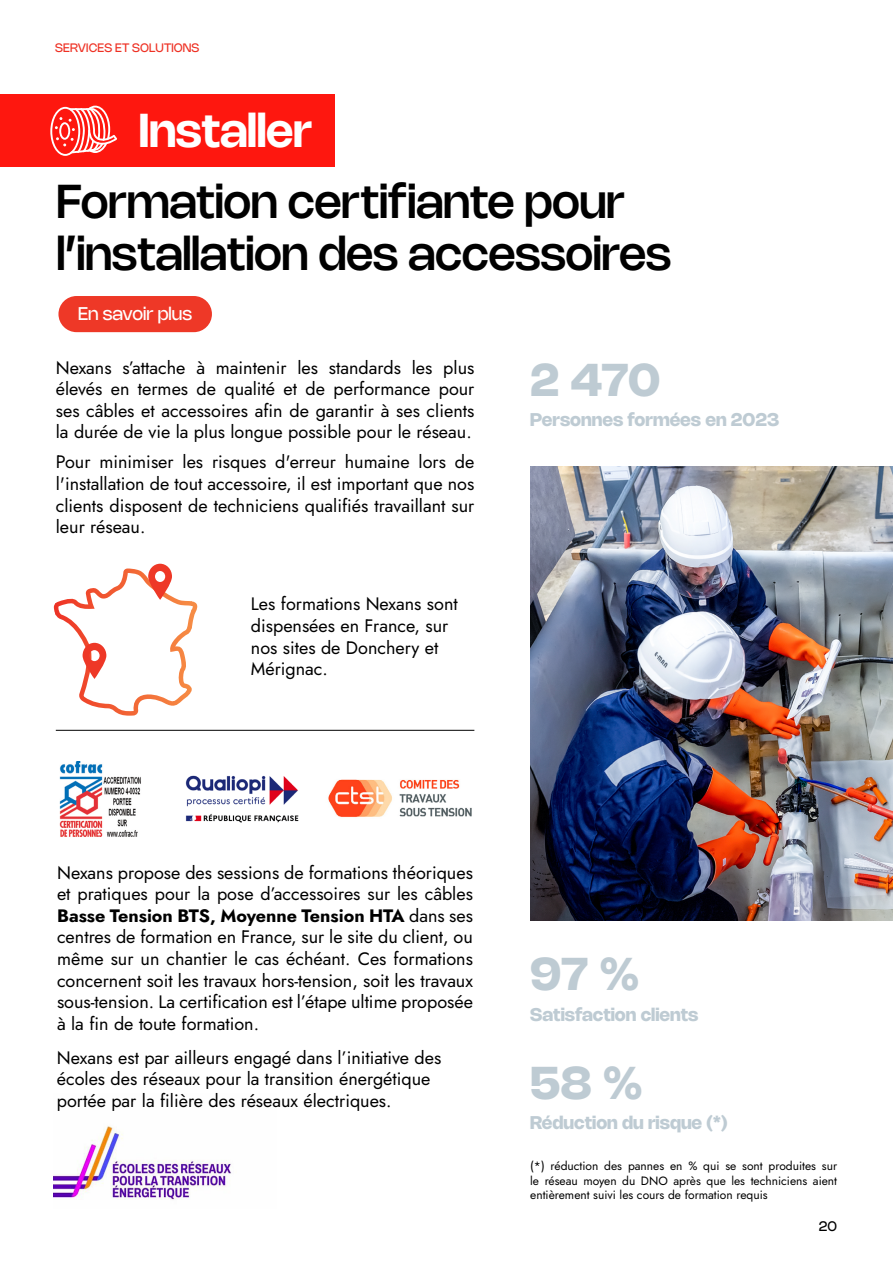
<style>
.page{position:relative;width:893px;height:1263px;background:#fff}
.page>*{position:absolute;margin:0;border:0;box-sizing:border-box;transform-origin:0 0}
.t1{font:500 46.5px/52.5px "Nohemi";letter-spacing:-.01em;color:#000}
.t2{font:600 46.5px "Nohemi";letter-spacing:-.01em;color:#fff}
.t3{font:700 45px "Nohemi";letter-spacing:-.015em;color:#becbd3}
.t4{font:18px/21.6px "Jost";color:#000;text-align:justify}
.t5{font:700 18px "Nohemi";color:#becbd3}
.t6{font:18px "Nohemi";color:#fff}
.t7{font:13.5px "Nohemi";color:#000}
.t8{font:12px/14.4px "Jost";color:#000;text-align:justify}
.t9{font:12px "Nohemi";letter-spacing:.01em;color:#ee3124}
</style>
<div class="page">
<div style="left:58px;top:296px;width:154px;height:36px;background:#ee3827;border-radius:18px"></div>
<img style="left:530px;top:466px;width:363px;height:455px">
<div style="left:0;top:95px;width:335px;height:72px;background:#fe170f"></div>
<svg style="left:50px;top:106px;width:67px;height:50px"></svg>
<img style="left:54px;top:1126px;width:177px;height:74px">
<hr style="left:56px;top:730px;width:418px;height:1px;background:#000">
<svg style="left:54px;top:564px;width:144px;height:152px"></svg>
<img style="left:59px;top:761px;width:82px;height:76px">
<img style="left:185px;top:775px;width:114px;height:48px">
<img style="left:328px;top:779px;width:144px;height:38px">
<p class="t9" style="left:55px;top:40px;width:146px">SERVICES ET SOLUTIONS</p>
<h1 class="t2" style="left:139px;top:102px;width:175px">Installer</h1>
<h1 class="t1" style="left:56px;top:175px;width:617px">Formation certifiante pour l’installation des accessoires</h1>
<p class="t6" style="left:78px;top:302px;width:115px">En savoir plus</p>
<p class="t4" style="left:56px;top:357px;width:420px">Nexans s’attache à maintenir les standards les plus élevés en termes de qualité et de performance pour ses câbles et accessoires afin de garantir à ses clients la durée de vie la plus longue possible pour le réseau.</p>
<p class="t4" style="left:56px;top:451px;width:420px">Pour minimiser les risques d'erreur humaine lors de l'installation de tout accessoire, il est important que nos clients disposent de techniciens qualifiés travaillant sur leur réseau.</p>
<p class="t4" style="left:251px;top:593px;width:208px;text-align:left">Les formations Nexans sont dispensées en France, sur nos sites de Donchery et<br>Mérignac.</p>
<h2 class="t3" style="left:530px;top:352px;width:132px">2 470</h2>
<p class="t5" style="left:530px;top:408px;width:251px">Personnes formées en 2023</p>
<p class="t4" style="left:57px;top:861px;width:417px">Nexans propose des sessions de formations théoriques et pratiques pour la pose d’accessoires sur les câbles Basse Tension BTS, Moyenne Tension HTA dans ses centres de formation en France, sur le site du client, ou même sur un chantier le cas échéant. Ces formations concernent soit les travaux hors-tension, soit les travaux sous-tension. La certification est l’étape ultime proposée à la fin de toute formation.</p>
<p class="t4" style="left:57px;top:1047px;width:386px;text-align:left">Nexans est par ailleurs engagé dans l’initiative des écoles des réseaux pour la transition énergétique portée par la filière des réseaux électriques.</p>
<h2 class="t3" style="left:530px;top:947px;width:111px">97 %</h2>
<p class="t5" style="left:530px;top:1003px;width:170px">Satisfaction clients</p>
<h2 class="t3" style="left:530px;top:1055px;width:114px">58 %</h2>
<p class="t5" style="left:530px;top:1111px;width:199px">Réduction du risque (*)</p>
<p class="t8" style="left:530px;top:1159px;width:308px">(*) réduction des pannes en % qui se sont produites sur le réseau moyen du DNO après que les techniciens aient entièrement suivi les cours de formation requis</p>
<p class="t7" style="left:819px;top:1218px;width:20px">20</p>
</div>
